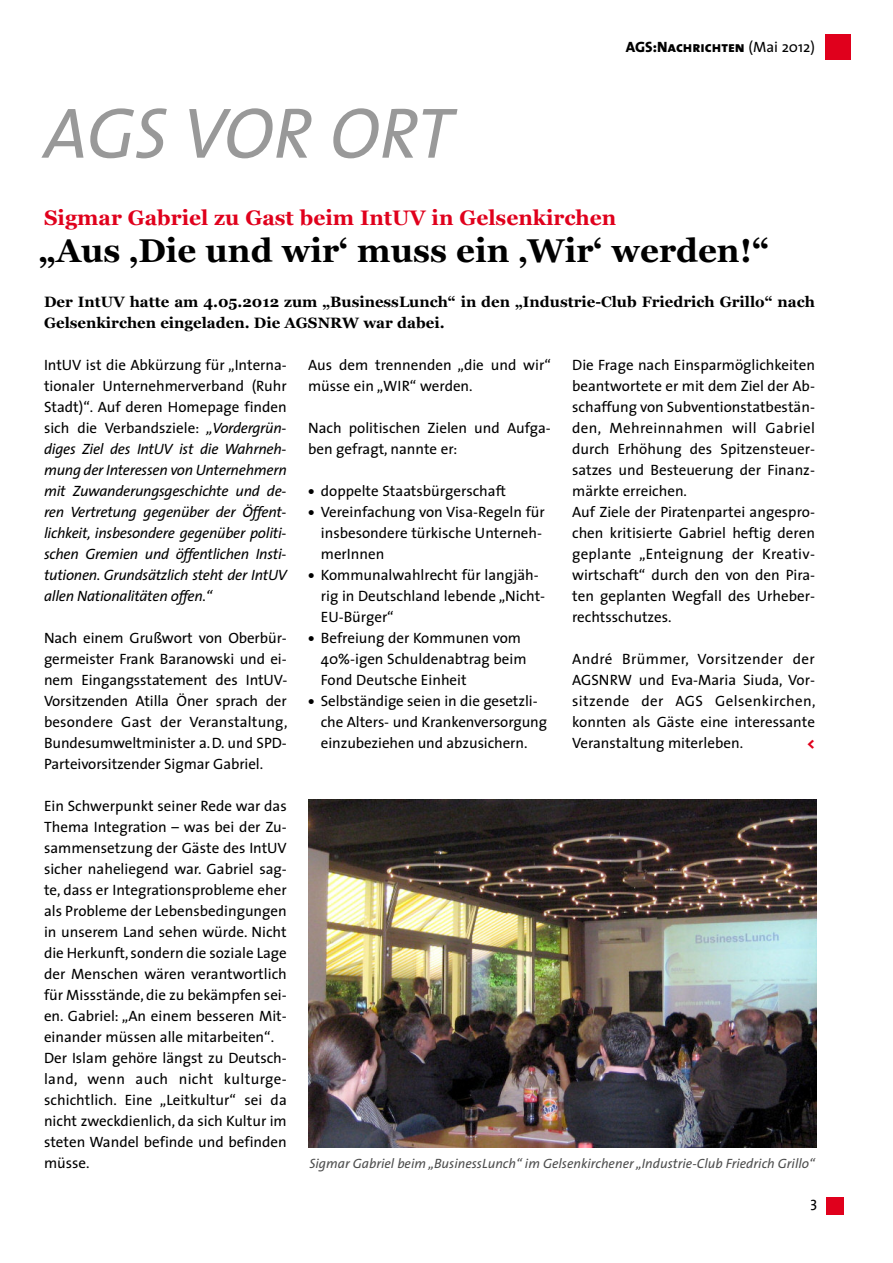
<style>
.page{position:relative;width:893px;height:1263px;background:#fff}
.page>*{position:absolute;margin:0;border:0;box-sizing:border-box;transform-origin:0 0}
.t1{font:italic 72px "The Sans";letter-spacing:-.005em;color:#999}
.t2{font:700 33px "Georgia";color:#000}
.t3{font:700 21px "Georgia";color:#e0001c}
.t4{font:15px/21px "The Sans";color:#000}
.t5{font:italic 15px/21px "The Sans";letter-spacing:-.02em;color:#000;text-align:justify}
.t6{font:700 15px/21px "Georgia";color:#000}
.t7{font:15px "The Sans Extra Bold Caps";color:#000}
.t8{font:15px "SPD2002 The Sans";color:#000}
.t9{font:800 15px "The Sans";color:#e0001c}
.t10{font:italic 13.5px "The Sans";color:#4d4d4d}
.s1{font-family:"The Sans";font-weight:800}
.s2{font-family:"The Sans"}
.s3{font-style:normal}
.s4{font-weight:800}
</style>
<div class="page">
<div style="left:825px;top:34px;width:25px;height:26px;background:#e0001c"></div>
<div style="left:827px;top:1197px;width:17px;height:17px;background:#e0001c"></div>
<img style="left:309px;top:800px;width:507px;height:347px">
<h1 class="t1" style="left:44px;top:105px;width:410px">AGS VOR ORT</h1>
<p class="t7" style="left:626px;top:42px;width:191px"><span class="s1">AGS:</span>Nachrichten <span class="s2">(Mai 2012)</span></p>
<h3 class="t3" style="left:44px;top:205px;width:574px">Sigmar Gabriel zu Gast beim IntUV in Gelsenkirchen</h3>
<h2 class="t2" style="left:39px;top:232px;width:732px">„Aus ‚Die und wir‘ muss ein ‚Wir‘ werden!“</h2>
<p class="t6" style="left:44px;top:291px;width:772px">Der IntUV hatte am 4.05.2012 zum „BusinessLunch“ in den „Industrie-Club Friedrich Grillo“ nach<br>Gelsenkirchen eingeladen. Die AGSNRW war dabei.</p>
<p class="t5" style="left:44px;top:356px;width:244px"><span class="s3">IntUV ist die Abkürzung für „Interna&shy;tionaler Unternehmerverband (Ruhr Stadt)“. Auf deren Homepage finden sich die Verbandsziele:</span> „Vordergrün&shy;diges Ziel des IntUV ist die Wahrneh&shy;mung der Interessen von Unternehmern mit Zuwanderungsgeschichte und de&shy;ren Vertretung gegenüber der Öffent&shy;lichkeit, insbesondere gegenüber politi&shy;schen Gremien und öffentlichen Insti&shy;tutionen. Grundsätzlich steht der IntUV allen Nationalitäten offen.“</p>
<p class="t4" style="left:44px;top:629px;width:245px;text-align:justify">Nach einem Grußwort von Oberbür&shy;germeister Frank Baranowski und ei&shy;nem Eingangsstatement des IntUV-Vorsitzenden Atilla Öner sprach der besondere Gast der Veranstaltung, Bundesumweltminister a.D. und SPD-Parteivorsitzender Sigmar Gabriel.</p>
<p class="t4" style="left:44px;top:797px;width:244px">Ein Schwerpunkt seiner Rede war das Thema Integration – was bei der Zu&shy;sammensetzung der Gäste des IntUV sicher naheliegend war. Gabriel sag&shy;te, dass er Integrationsprobleme eher als Probleme der Lebensbedingungen in unserem Land sehen würde. Nicht die Herkunft, sondern die soziale Lage der Menschen wären verantwortlich für Missstände, die zu bekämpfen sei&shy;en. Gabriel: „An einem besseren Mit&shy;einander müssen alle mitarbeiten“.<br>Der Islam gehöre längst zu Deutsch&shy;land, wenn auch nicht kulturge&shy;schichtlich. Eine „Leitkultur“ sei da nicht zweckdienlich, da sich Kultur im steten Wandel befinde und befinden müsse.</p>
<p class="t4" style="left:308px;top:356px;width:244px">Aus dem trennenden „die und wir“ müsse ein „WIR“ werden.</p>
<p class="t4" style="left:308px;top:419px;width:244px">Nach politischen Zielen und Aufga&shy;ben gefragt, nannte er:</p>
<p class="t4" style="left:308px;top:482px;width:200px"><span class="s4">•</span> doppelte Staatsbürgerschaft</p>
<p class="t4" style="left:321px;top:503px;width:226px;text-indent:-13px"><span class="s4">•</span> Vereinfachung von Visa-Regeln für insbesondere türkische Unterneh&shy;merInnen</p>
<p class="t4" style="left:321px;top:566px;width:226px;text-indent:-13px"><span class="s4">•</span> Kommunalwahlrecht für langjäh&shy;rig in Deutschland lebende „Nicht-<br>EU-Bürger“</p>
<p class="t4" style="left:321px;top:629px;width:207px;text-indent:-13px"><span class="s4">•</span> Befreiung der Kommunen vom<br>40%-igen Schuldenabtrag beim<br>Fond Deutsche Einheit</p>
<p class="t4" style="left:321px;top:692px;width:228px;text-indent:-13px"><span class="s4">•</span> Selbständige seien in die gesetzli&shy;che Alters- und Krankenversorgung einzubeziehen und abzusichern.</p>
<p class="t4" style="left:572px;top:356px;width:244px">Die Frage nach Einsparmöglichkeiten beantwortete er mit dem Ziel der Ab&shy;schaffung von Subventionstatbestän&shy;den, Mehreinnahmen will Gabriel durch Erhöhung des Spitzensteuer&shy;satzes und Besteuerung der Finanz&shy;märkte erreichen.<br>Auf Ziele der Piratenpartei angespro&shy;chen kritisierte Gabriel heftig deren geplante „Enteignung der Kreativ&shy;wirtschaft“ durch den von den Pira&shy;ten geplanten Wegfall des Urheber&shy;rechtsschutzes.</p>
<p class="t4" style="left:572px;top:650px;width:245px;text-align:justify">André Brümmer, Vorsitzender der AGSNRW und Eva-Maria Siuda, Vor&shy;sitzende der AGS Gelsenkirchen, konnten als Gäste eine interessante Veranstaltung miterleben.</p>
<p class="t9" style="left:807px;top:737px;width:9px">&lt;</p>
<p class="t10" style="left:309px;top:1158px;width:507px">Sigmar Gabriel beim „BusinessLunch“ im Gelsenkirchener „Industrie-Club Friedrich Grillo“</p>
<p class="t8" style="left:810px;top:1197px;width:9px">3</p>
</div>
